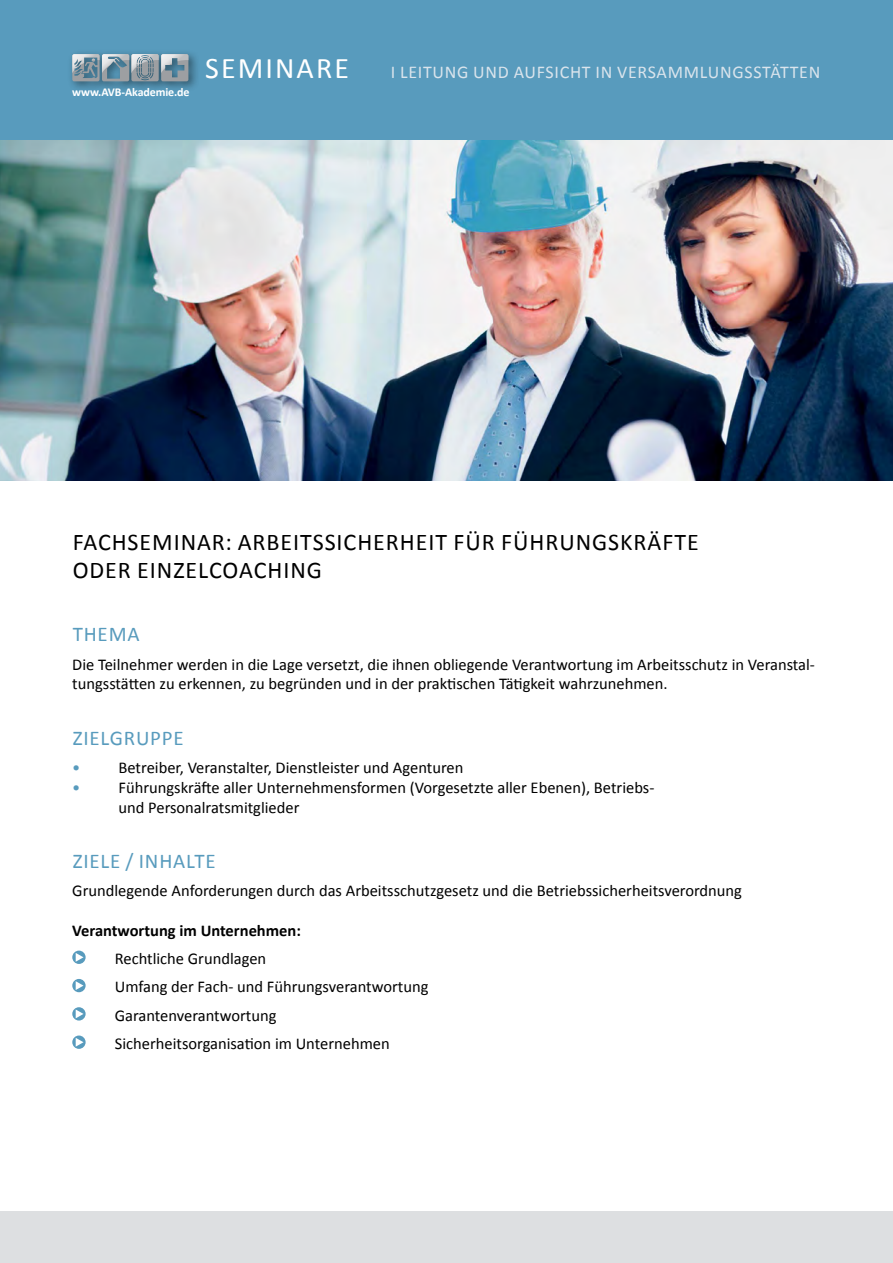
<style>
.page{position:relative;width:893px;height:1263px;background:#fff}
.page>*{position:absolute;margin:0;border:0;box-sizing:border-box;transform-origin:0 0}
.t1{font:30px "Calibri";letter-spacing:.07em;color:#fff}
.t2{font:24px "Calibri";letter-spacing:.04em;color:#000}
.t3{font:21px "Calibri";letter-spacing:.04em;color:#589bbd}
.t4{font:18px "Calibri";letter-spacing:.04em;color:#dae4ec}
.t5{font:16.5px/28.3px "Calibri";color:#000}
.t6{font:700 16.5px "Calibri";color:#000}
.t7{font:700 12px "Calibri";letter-spacing:-.01em;color:#fff}
.s1{color:#589bbd}
</style>
<div class="page">
<div style="left:0;top:1212px;width:893px;height:51px;background:#dddfe1"></div>
<div style="left:0;top:0;width:893px;height:140px;background:#589bbd"></div>
<svg style="left:72px;top:950px;width:14px;height:14px"></svg>
<svg style="left:72px;top:979px;width:14px;height:13px"></svg>
<svg style="left:72px;top:1007px;width:14px;height:13px"></svg>
<svg style="left:72px;top:1035px;width:14px;height:14px"></svg>
<img style="left:0;top:140px;width:893px;height:340px">
<div style="left:67px;top:49px;width:133px;height:43px;background:#000;opacity:.45"></div>
<svg style="left:72px;top:54px;width:116px;height:27px;background:#90a1aa"></svg>
<p class="t7" style="left:72px;top:85px;width:119px">www.AVB-Akademie.de</p>
<h1 class="t1" style="left:205px;top:49px;width:145px">SEM INARE</h1>
<p class="t4" style="left:391px;top:61px;width:29px">I Leitung</p>
<p class="t4" style="left:473px;top:61px;width:8px">und</p>
<p class="t4" style="left:514px;top:61px;width:17px">Aufsi</p>
<p class="t4" style="left:560px;top:61px;width:81px">cht in Versammlungsst</p>
<p class="t4" style="left:770px;top:61px;width:13px">ätten</p>
<h2 class="t2" style="left:73px;top:526px;width:54px">Fachseminar</h2>
<h2 class="t2" style="left:225px;top:526px;width:39px">: Arbeitssi</h2>
<h2 class="t2" style="left:344px;top:526px;width:28px">cherheit</h2>
<h2 class="t2" style="left:453px;top:526px;width:14px">für</h2>
<h2 class="t2" style="left:501px;top:526px;width:28px">Führungskr</h2>
<h2 class="t2" style="left:648px;top:526px;width:27px">äfte</h2>
<h2 class="t2" style="left:73px;top:554px;width:209px">oder Einzelcoaching</h2>
<p class="t3" style="left:73px;top:621px;width:66px">Thema</p>
<p class="t5" style="left:72px;top:654px;width:744px;line-height:19.8px">Die Teilnehmer werden in die Lage versetzt, die ihnen obliegende Verantwortung im Arbeitsschutz in Veranstal&shy;tungsstätten zu erkennen, zu begründen und in der praktischen Tätigkeit wahrzunehmen.</p>
<p class="t3" style="left:73px;top:724px;width:110px">Zielgru ppe</p>
<p class="t5" style="left:72px;top:753px;width:393px"><span class="s1">•</span> Betreiber, Veranstalter, Dienstleister und Agenturen</p>
<p class="t5" style="left:119px;top:777px;width:537px;line-height:19.8px;text-indent:-46px"><span class="s1">•</span> Führungskräfte aller Unternehmensformen (Vorgesetzte aller Ebenen), Betriebs&shy;und Personalratsmitglieder</p>
<p class="t3" style="left:73px;top:847px;width:87px">Ziele / Inha</p>
<p class="t3" style="left:186px;top:847px;width:28px">lte</p>
<p class="t5" style="left:72px;top:876px;width:671px">Grundlegende Anforderungen durch das Arbeitsschutzgesetz und die Betriebssicherheitsverordnung</p>
<p class="t6" style="left:72px;top:919px;width:230px">Verantwortung im Unternehmen:</p>
<p class="t5" style="left:115px;top:944px;width:315px;text-indent:-29px">Rechtliche Grundlagen<br>Umfang der Fach- und Führungsverantwortung Garantenverantwortung Sicherheitsorganisation im Unternehmen</p>
</div>
